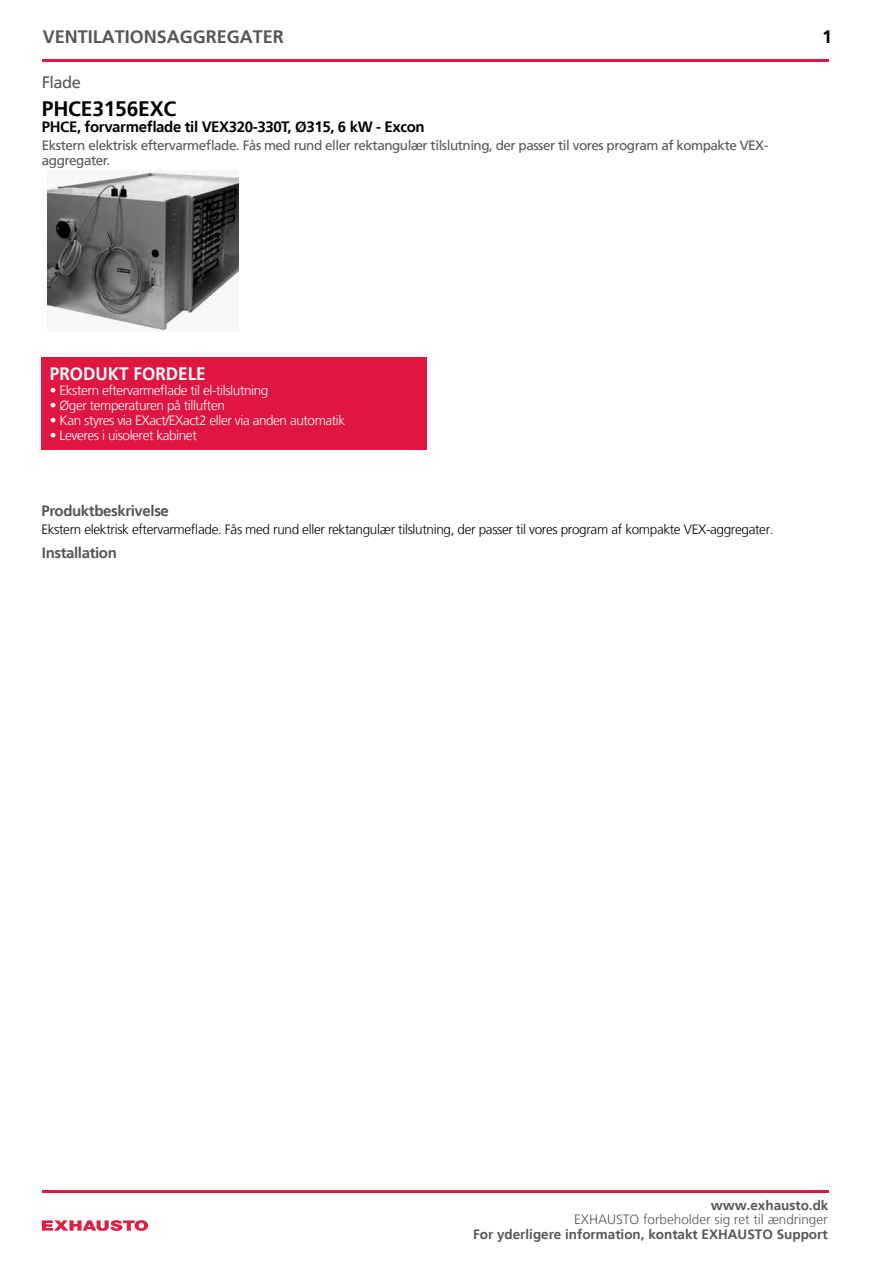
<style>
.page{position:relative;width:893px;height:1263px;background:#fff}
.page>*{position:absolute;margin:0;border:0;box-sizing:border-box;transform-origin:0 0}
.t1{font:700 21px "Frutiger LT";letter-spacing:-.01em;color:#000}
.t2{font:700 18px "Frutiger LT";color:#575756}
.t3{font:700 18px "Frutiger LT";color:#fff;scale:.95 1}
.t4{font:700 18px "Frutiger LT";color:#000}
.t5{font:16.5px "Frutiger LT";letter-spacing:-.035em;color:#575756}
.t6{font:700 15px "Frutiger LT";letter-spacing:-.025em;color:#000}
.t7{font:700 15px "Frutiger LT";letter-spacing:-.025em;color:#575756}
.t8{font:300 13.5px "Frutiger LT";letter-spacing:-.03em;color:#fff}
.t9{font:13.5px/15px "Frutiger LT";letter-spacing:-.035em;color:#575756}
.t10{font:300 13.5px "Frutiger LT";letter-spacing:-.025em;color:#000}
.t11{font:700 13.5px "Frutiger LT";color:#575756}
.t12{font:300 13.5px "Frutiger LT";color:#575756}
</style>
<div class="page">
<img style="left:48px;top:170px;width:191px;height:162px">
<div style="left:41px;top:358px;width:386px;height:92px;background:#df1641"></div>
<svg style="left:42px;top:1220px;width:106px;height:11px"></svg>
<hr style="left:42px;top:60px;width:786px;height:2px;background:#df1641">
<hr style="left:42px;top:1190px;width:786px;height:2px;background:#df1641">
<h2 class="t2" style="left:43px;top:27px;width:243px">VENTILATIONSAGGREGATER</h2>
<h2 class="t4" style="left:822px;top:27px;width:12px">1</h2>
<p class="t5" style="left:42px;top:73px;width:40px">Flade</p>
<h1 class="t1" style="left:42px;top:96px;width:136px">PHCE3156EXC</h1>
<p class="t6" style="left:42px;top:118px;width:384px">PHCE, forvarmeflade til VEX320-330T, Ø315, 6 kW - Excon</p>
<p class="t9" style="left:42px;top:138px;width:728px">Ekstern elektrisk eftervarmeflade. Fås med rund eller rektangulær tilslutning, der passer til vores program af kompakte VEX&shy;aggregater.</p>
<h2 class="t3" style="left:50px;top:363px;width:166px">PRODUKT FORDELE</h2>
<p class="t8" style="left:50px;top:382px;width:220px">• Ekstern eftervarmeflade til el-tilslutning</p>
<p class="t8" style="left:50px;top:397px;width:176px">• Øger temperaturen på tilluften</p>
<p class="t8" style="left:50px;top:412px;width:297px">• Kan styres via EXact/EXact2 eller via anden automatik</p>
<p class="t8" style="left:50px;top:427px;width:148px">• Leveres i uisoleret kabinet</p>
<p class="t7" style="left:41px;top:502px;width:129px">Produktbeskrivelse</p>
<p class="t10" style="left:41px;top:522px;width:734px">Ekstern elektrisk eftervarmeflade. Fås med rund eller rektangulær tilslutning, der passer til vores program af kompakte VEX-aggregater.</p>
<p class="t7" style="left:42px;top:544px;width:77px">Installation</p>
<p class="t11" style="left:711px;top:1198px;width:119px">www.exhausto.dk</p>
<p class="t12" style="left:574px;top:1212px;width:255px">EXHAUSTO forbeholder sig ret til ændringer</p>
<p class="t11" style="left:473px;top:1226px;width:356px">For yderligere information, kontakt EXHAUSTO Support</p>
</div>
